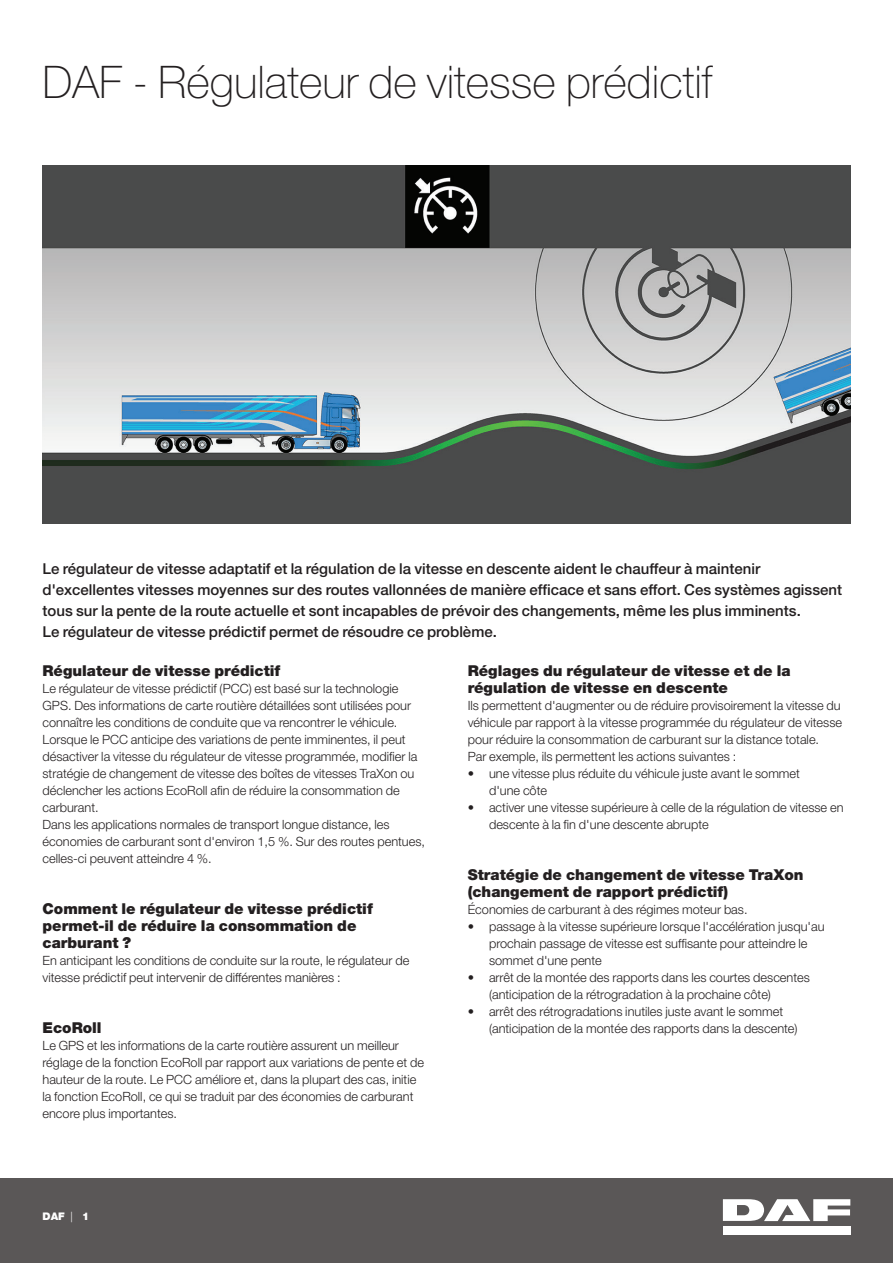
<style>
.page{position:relative;width:893px;height:1263px;background:#fff}
.page>*{position:absolute;margin:0;border:0;box-sizing:border-box;transform-origin:0 0}
.t1{font:100 45px "Helvetica Neue LT Pro";color:#231f20}
.t2{font:500 15px/21px "Helvetica Neue LT Pro";color:#231f20}
.t3{font:900 15px/17px "Helvetica Neue LT Pro";color:#231f20}
.t4{font:300 12.75px/17px "Helvetica Neue LT Pro";color:#231f20}
.t5{font:900 10.5px "Helvetica Neue LT Pro";color:#fff}
.s1{font-weight:300}
</style>
<div class="page">
<div style="left:0;top:1178px;width:893px;height:85px;background:#5a5757"></div>
<div style="left:723px;top:1226px;width:127px;height:8px;background:#fff"></div>
<svg style="left:723px;top:1199px;width:127px;height:22px"></svg>
<img style="left:43px;top:166px;width:807px;height:357px">
<h1 class="t1" style="left:43px;top:56px;width:672px">DAF - Régulateur de vitesse prédictif</h1>
<p class="t2" style="left:43px;top:558px;width:801px">Le régulateur de vitesse adaptatif et la régulation de la vitesse en descente aident le chauffeur à maintenir d'excellentes vitesses moyennes sur des routes vallonnées de manière efficace et sans effort. Ces systèmes agissent tous sur la pente de la route actuelle et sont incapables de prévoir des changements, même les plus imminents.<br>Le régulateur de vitesse prédictif permet de résoudre ce problème.</p>
<p class="t3" style="left:43px;top:662px;width:239px">Régulateur de vitesse prédictif</p>
<p class="t4" style="left:43px;top:680px;width:384px">Le régulateur de vitesse prédictif (PCC) est basé sur la technologie GPS. Des informations de carte routière détaillées sont utilisées pour connaître les conditions de conduite que va rencontrer le véhicule.<br>Lorsque le PCC anticipe des variations de pente imminentes, il peut désactiver la vitesse du régulateur de vitesse programmée, modifier la stratégie de changement de vitesse des boîtes de vitesses TraXon ou déclencher les actions EcoRoll afin de réduire la consommation de carburant.<br>Dans les applications normales de transport longue distance, les économies de carburant sont d'environ 1,5 %. Sur des routes pentues, celles-ci peuvent atteindre 4 %.</p>
<p class="t3" style="left:43px;top:900px;width:332px">Comment le régulateur de vitesse prédictif permet-il de réduire la consommation de carburant ?</p>
<p class="t4" style="left:43px;top:952px;width:368px">En anticipant les conditions de conduite sur la route, le régulateur de vitesse prédictif peut intervenir de différentes manières :</p>
<p class="t3" style="left:43px;top:1019px;width:61px">EcoRoll</p>
<p class="t4" style="left:43px;top:1037px;width:383px">Le GPS et les informations de la carte routière assurent un meilleur réglage de la fonction EcoRoll par rapport aux variations de pente et de hauteur de la route. Le PCC améliore et, dans la plupart des cas, initie la fonction EcoRoll, ce qui se traduit par des économies de carburant encore plus importantes.</p>
<p class="t5" style="left:43px;top:1210px;width:48px">DAF <span class="s1">|</span> 1</p>
<p class="t3" style="left:468px;top:662px;width:324px">Réglages du régulateur de vitesse et de la régulation de vitesse en descente</p>
<p class="t4" style="left:468px;top:697px;width:376px">Ils permettent d'augmenter ou de réduire provisoirement la vitesse du véhicule par rapport à la vitesse programmée du régulateur de vitesse pour réduire la consommation de carburant sur la distance totale.<br>Par exemple, ils permettent les actions suivantes :</p>
<p class="t4" style="left:489px;top:765px;width:312px;text-indent:-21px">• une vitesse plus réduite du véhicule juste avant le sommet d'une côte</p>
<p class="t4" style="left:489px;top:799px;width:356px;text-indent:-21px">• activer une vitesse supérieure à celle de la régulation de vitesse en descente à la fin d'une descente abrupte</p>
<p class="t3" style="left:468px;top:866px;width:337px">Stratégie de changement de vitesse TraXon (changement de rapport prédictif)</p>
<p class="t4" style="left:468px;top:901px;width:281px">Économies de carburant à des régimes moteur bas.</p>
<p class="t4" style="left:489px;top:918px;width:337px;text-indent:-21px">• passage à la vitesse supérieure lorsque l'accélération jusqu'au prochain passage de vitesse est suffisante pour atteindre le sommet d'une pente</p>
<p class="t4" style="left:489px;top:969px;width:322px;text-indent:-21px">• arrêt de la montée des rapports dans les courtes descentes (anticipation de la rétrogradation à la prochaine côte)</p>
<p class="t4" style="left:489px;top:1003px;width:310px;text-indent:-21px">• arrêt des rétrogradations inutiles juste avant le sommet (anticipation de la montée des rapports dans la descente)</p>
</div>
